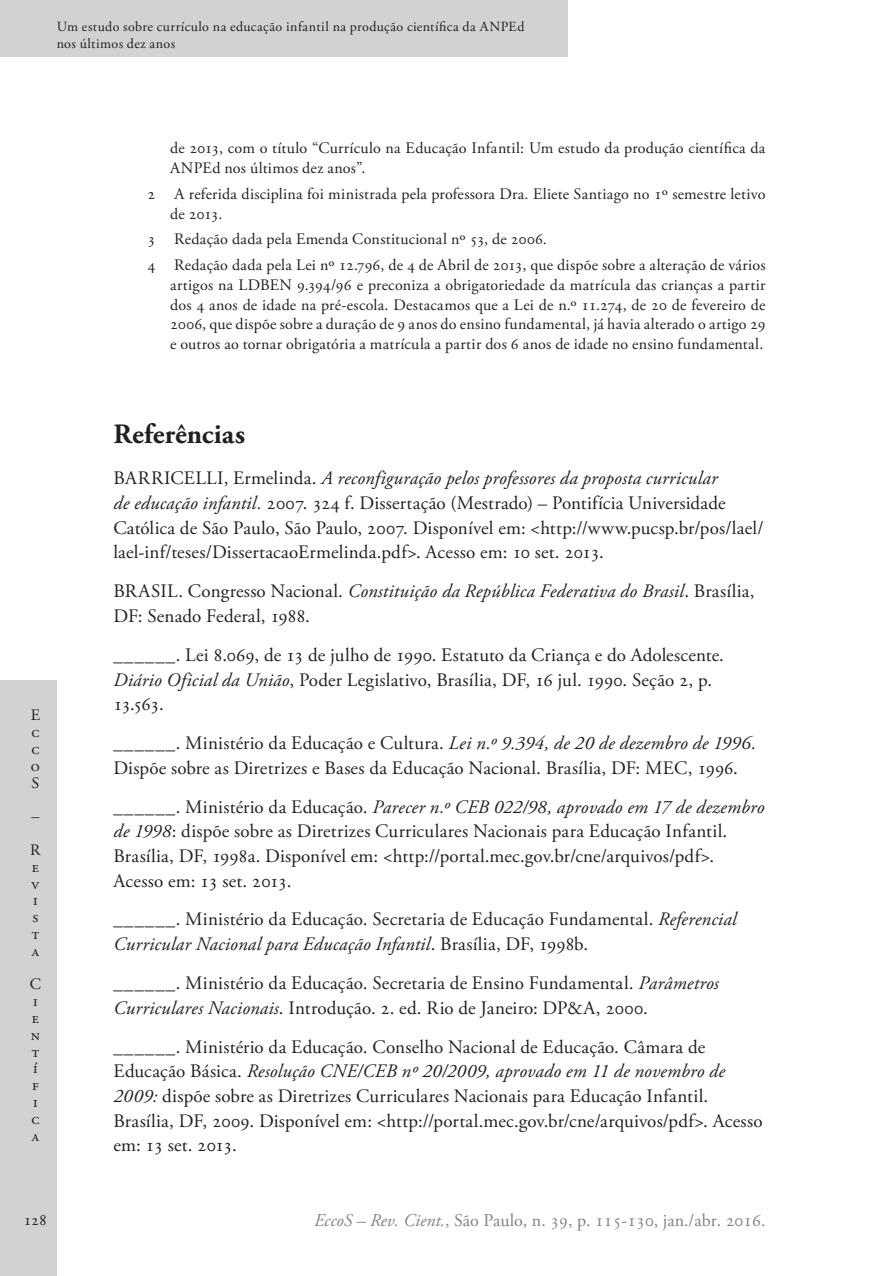
<style>
.page{position:relative;width:879px;height:1276px;background:#fff}
.page>*{position:absolute;margin:0;border:0;box-sizing:border-box;transform-origin:0 0}
.Ec_SubTitulo{font:700 28px "Adobe Garamond Pro";letter-spacing:.005em;color:#231f20}
.Ec_Referencias{font:19px/24.6px "Adobe Garamond Pro";letter-spacing:.01em;color:#231f20}
.Ec_Referencias-2{font:19px/24.6px "Adobe Garamond Pro";letter-spacing:-.015em;color:#231f20}
.t1{font:18px "Adobe Garamond Pro";color:#808285}
.Ec_Nota{font:16px/16.8px "Adobe Garamond Pro";letter-spacing:.01em;color:#231f20}
.t2{font:14px/16.8px "Adobe Garamond Pro";letter-spacing:.025em;color:#231f20}
.s1{font-style:italic}
</style>
<div class="page">
<div style="left:0;top:680px;width:57px;height:596px;background:#d1d2d4"></div>
<div style="left:0;top:0;width:567px;height:57px;background:#d1d2d4"></div>
<p class="t2" style="left:57px;top:18px;width:469px">Um estudo sobre currículo na educação infantil na produção científica da ANPEd nos últimos dez anos</p>
<p class="Ec_Nota" style="left:31px;top:707px;width:11px;text-align:justify">E c c o S</p>
<p class="Ec_Nota" style="left:30px;top:800px;width:12px;line-height:33.6px">–<br>R</p>
<p class="Ec_Nota" style="left:32px;top:859px;width:9px;text-align:justify">e v i s t a</p>
<p class="Ec_Nota" style="left:30px;top:976px;width:13px">C i e n t í f i c a</p>
<p class="Ec_Nota" style="left:170px;top:139px;width:597px;line-height:19.8px">de 2013, com o título “Currículo na Educação Infantil: Um estudo da produção científica da<br>ANPEd nos últimos dez anos”.</p>
<p class="Ec_Nota" style="left:170px;top:184px;width:597px;line-height:19.8px;text-indent:-23px">2 A referida disciplina foi ministrada pela professora Dra. Eliete Santiago no 1º semestre letivo de 2013.</p>
<p class="Ec_Nota" style="left:147px;top:231px;width:401px">3 Redação dada pela Emenda Constitucional nº 53, de 2006.</p>
<p class="Ec_Nota" style="left:170px;top:255px;width:597px;line-height:19.8px;text-align:justify;text-indent:-23px">4 Redação dada pela Lei nº 12.796, de 4 de Abril de 2013, que dispõe sobre a alteração de vários artigos na LDBEN 9.394/96 e preconiza a obrigatoriedade da matrícula das crianças a partir dos 4 anos de idade na pré-escola. Destacamos que a Lei de n.º 11.274, de 20 de fevereiro de 2006, que dispõe sobre a duração de 9 anos do ensino fundamental, já havia alterado o artigo 29 e outros ao tornar obrigatória a matrícula a partir dos 6 anos de idade no ensino fundamental.</p>
<p class="Ec_SubTitulo" style="left:113px;top:417px;width:133px">Referências</p>
<p class="Ec_Referencias" style="left:113px;top:467px;width:652px">BARRICELLI, Ermelinda. <span class="s1">A reconfiguração pelos professores da proposta curricular<br>de educação infantil.</span> 2007. 324 f. Dissertação (Mestrado) – Pontifícia Universidade Católica de São Paulo, São Paulo, 2007. Disponível em: &lt;http://www.pucsp.br/pos/lael/ lael-inf/teses/DissertacaoErmelinda.pdf&gt;. Acesso em: 10 set. 2013.</p>
<p class="Ec_Referencias-2" style="left:113px;top:579px;width:642px">BRASIL. Congresso Nacional. <span class="s1">Constituição da República Federativa do Brasil</span>. Brasília,<br>DF: Senado Federal, 1988.</p>
<p class="Ec_Referencias" style="left:113px;top:643px;width:612px">______. Lei 8.069, de 13 de julho de 1990. Estatuto da Criança e do Adolescente.<br><span class="s1">Diário Oficial da União</span>, Poder Legislativo, Brasília, DF, 16 jul. 1990. Seção 2, p.<br>13.563.</p>
<p class="Ec_Referencias" style="left:113px;top:731px;width:644px">______. Ministério da Educação e Cultura. <span class="s1">Lei n.º</span> <span class="s1">9</span><span class="s1">.</span><span class="s1">394</span><span class="s1">, de</span> <span class="s1">20</span> <span class="s1">de dezembro de</span> <span class="s1">1996</span><span class="s1">.<br></span>Dispõe sobre as Diretrizes e Bases da Educação Nacional. Brasília, DF: MEC, 1996.</p>
<p class="Ec_Referencias" style="left:113px;top:795px;width:652px">______. Ministério da Educação. <span class="s1">Parecer n.º CEB</span> <span class="s1">022</span><span class="s1">/</span><span class="s1">98</span><span class="s1">, aprovado em</span> <span class="s1">17</span> <span class="s1">de dezembro de</span> <span class="s1">1998</span>: dispõe sobre as Diretrizes Curriculares Nacionais para Educação Infantil.<br>Brasília, DF, 1998a. Disponível em: &lt;http://portal.mec.gov.br/cne/arquivos/pdf&gt;.<br>Acesso em: 13 set. 2013.</p>
<p class="Ec_Referencias" style="left:113px;top:908px;width:625px">______. Ministério da Educação. Secretaria de Educação Fundamental. <span class="s1">Referencial<br>Curricular Nacional para Educação Infantil</span>. Brasília, DF, 1998b.</p>
<p class="Ec_Referencias" style="left:113px;top:971px;width:607px">______. Ministério da Educação. Secretaria de Ensino Fundamental. <span class="s1">Parâmetros<br>Curriculares Nacionais</span>. Introdução. 2. ed. Rio de Janeiro: DP&amp;A, 2000.</p>
<p class="Ec_Referencias" style="left:113px;top:1035px;width:650px">______. Ministério da Educação. Conselho Nacional de Educação. Câmara de Educação Básica. <span class="s1">Resolução CNE/CEB nº</span> <span class="s1">20</span><span class="s1">/</span><span class="s1">2009</span><span class="s1">, aprovado em</span> <span class="s1">11</span> <span class="s1">de novembro de </span><span class="s1">2009</span><span class="s1">:</span> dispõe sobre as Diretrizes Curriculares Nacionais para Educação Infantil.<br>Brasília, DF, 2009. Disponível em: &lt;http://portal.mec.gov.br/cne/arquivos/pdf&gt;. Acesso em: 13 set. 2013.</p>
<p class="Ec_Nota" style="left:24px;top:1212px;width:25px">128</p>
<p class="t1" style="left:314px;top:1209px;width:453px"><span class="s1">EccoS – Rev. Cient.</span>, São Paulo, n. 39, p. 115-130, jan./abr. 2016.</p>
</div>
